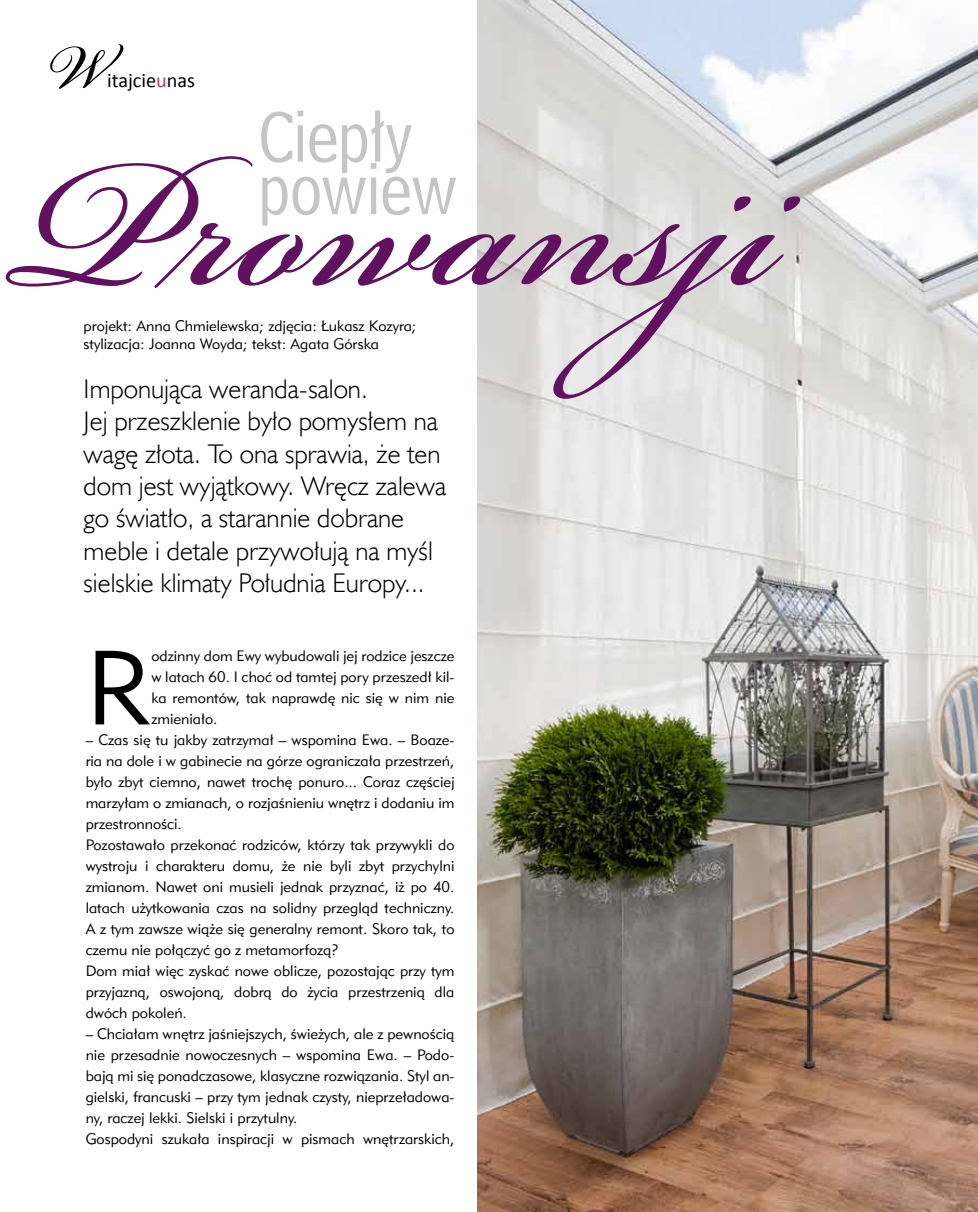
<style>
.page{position:relative;width:978px;height:1212px;background:#fff}
.page>*{position:absolute;margin:0;border:0;box-sizing:border-box;transform-origin:0 0}
.t1{font:285px "Bickham Script Pro";color:#621060}
.t2{font:103.95px "Geometric 415 Lt EU";color:#000}
.t3{font:97.2px "Bickham Script Pro";color:#000}
.t4{font:75px "Bell Cent Add EU";letter-spacing:-.025em;color:#c4c5c6}
.t5{font:27px/32.4px "Humanst 521 Lt EU";color:#000}
.t6{font:20.25px "Calibri";color:#000}
.t7{font:15px/21px "Geometric 415 Lt EU";color:#000}
.s1{color:#ad4272}
</style>
<div class="page">
<img style="left:477px;top:0;width:501px;height:1212px">
<h3 class="t3" style="left:45px;top:-3px;width:60px">W</h3>
<h3 class="t6" style="left:107px;top:68px;width:89px">itajcie<span class="s1">u</span>nas</h3>
<h3 class="t4" style="left:258px;top:93px;width:157px">Ciepły</h3>
<h1 class="t1" style="left:11px;top:18px;width:877px">Prowansji</h1>
<h3 class="t4" style="left:258px;top:145px;width:201px">powiew</h3>
<p class="t7" style="left:84px;top:316px;width:334px;line-height:18px">projekt: Anna Chmielewska; zdjęcia: Łukasz Kozyra; stylizacja: Joanna Woyda; tekst: Agata Górska</p>
<h3 class="t5" style="left:84px;top:372px;width:364px">Imponująca weranda-salon.<br>Jej przeszklenie było pomysłem na wagę złota. To ona sprawia, że ten dom jest wyjątkowy. Wręcz zalewa go światło, a starannie dobrane meble i detale przywołują na myśl sielskie klimaty Południa Europy...</h3>
<h2 class="t2" style="left:86px;top:624px;width:67px">R</h2>
<p class="t7" style="left:151px;top:645px;width:305px;text-align:justify">odzinny dom Ewy wybudowali jej rodzice jeszcze w latach 60. I choć od tamtej pory przeszedł kil&shy;ka remontów, tak naprawdę nic się w nim nie zmieniało.</p>
<p class="t7" style="left:86px;top:729px;width:370px">– Czas się tu jakby zatrzymał – wspomina Ewa. – Boaze&shy;ria na dole i w gabinecie na górze ograniczała przestrzeń, było zbyt ciemno, nawet trochę ponuro... Coraz częściej marzyłam o zmianach, o rozjaśnieniu wnętrz i dodaniu im przestronności.<br>Pozostawało przekonać rodziców, którzy tak przywykli do wystroju i charakteru domu, że nie byli zbyt przychylni zmianom. Nawet oni musieli jednak przyznać, iż po 40. latach użytkowania czas na solidny przegląd techniczny.<br>A z tym zawsze wiąże się generalny remont. Skoro tak, to czemu nie połączyć go z metamorfozą?<br>Dom miał więc zyskać nowe oblicze, pozostając przy tym przyjazną, oswojoną, dobrą do życia przestrzenią dla dwóch pokoleń.</p>
<p class="t7" style="left:86px;top:1023px;width:370px">– Chciałam wnętrz jaśniejszych, świeżych, ale z pewnością nie przesadnie nowoczesnych – wspomina Ewa. – Podo&shy;bają mi się ponadczasowe, klasyczne rozwiązania. Styl an&shy;gielski, francuski – przy tym jednak czysty, nieprzeładowa&shy;ny, raczej lekki. Sielski i przytulny.<br>Gospodyni szukała inspiracji w pismach wnętrzarskich,</p>
</div>
